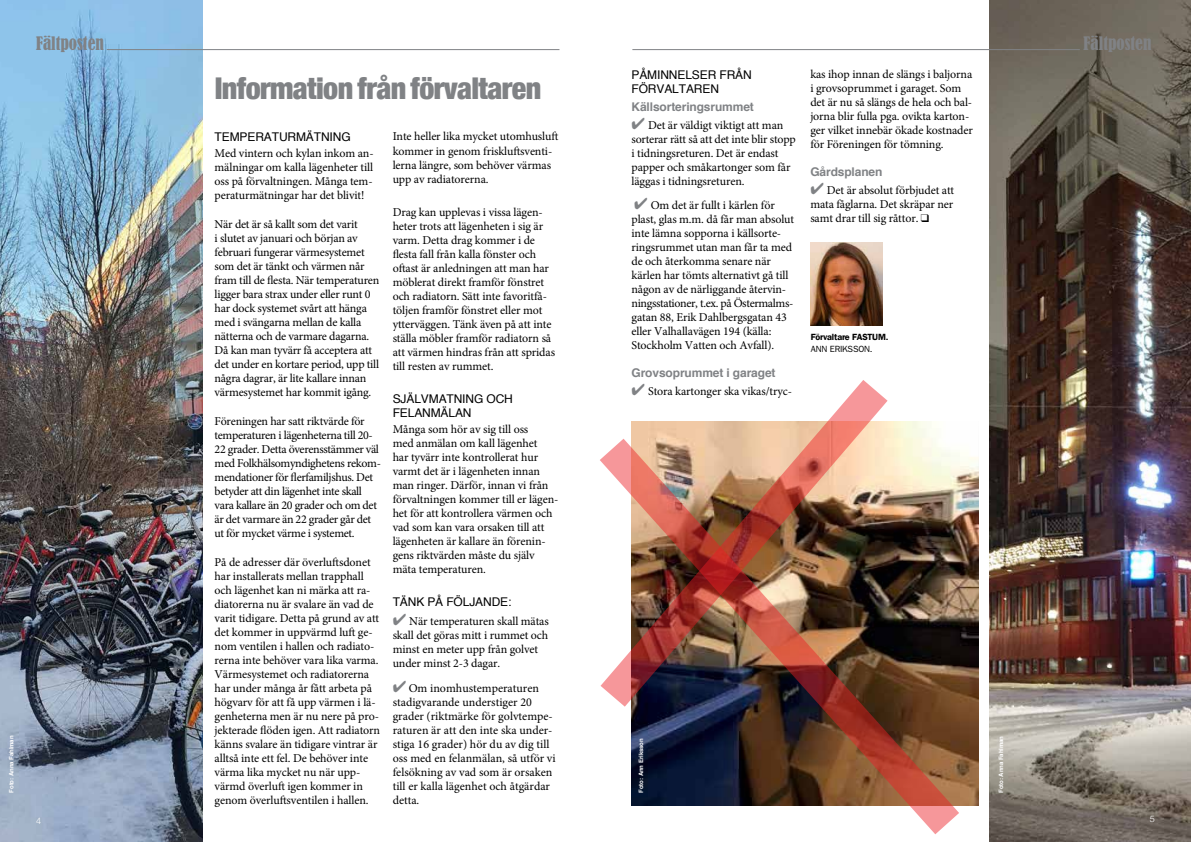
<style>
.page{position:relative;width:1191px;height:842px;background:#fff}
.page>*{position:absolute;margin:0;border:0;box-sizing:border-box;transform-origin:0 0}
.t1{font:900 condensed 30px "Helvetica Neue";letter-spacing:-.02em;color:#808285}
.t2{font:condensed 17.3px "Bernard";color:#808285}
.t3{font:12px/14px "Minion Pro";letter-spacing:-.01em;color:#000}
.t4{font:12px/14px "Minion Pro";letter-spacing:-.03em;color:#000}
.t5{font:12px/14px "Helvetica";letter-spacing:-.01em;color:#000}
.t6{font:700 12px "Helvetica";letter-spacing:-.01em;color:#808285}
.t7{font:600 9px "Franklin Gothic LT";letter-spacing:-.02em;color:#000}
.t8{font:9px "ITC Franklin Gothic Std";letter-spacing:-.02em;color:#000}
.t9{font:300 9px "Helvetica Neue";color:#fff}
.t10{font:700 6px "Helvetica";letter-spacing:-.01em;color:#fff}
.s1{color:#808285}
</style>
<div class="page">
<img style="left:989px;top:0;width:202px;height:842px">
<img style="left:0;top:0;width:203px;height:842px">
<hr style="left:107px;top:49px;width:452px;height:1px;background:#808285">
<hr style="left:632px;top:49px;width:447px;height:1px;background:#808285">
<img style="left:811px;top:242px;width:71px;height:84px">
<img style="left:631px;top:438px;width:348px;height:397px">
<img style="left:600px;top:380px;width:310px;height:349px">
<h2 class="t2" style="left:36px;top:33px;width:69px">Fältposten</h2>
<p class="t5" style="left:631px;top:68px;width:122px">PÅMINNELSER FRÅN<br>FÖRVALTAREN</p>
<p class="t6" style="left:631px;top:97px;width:124px">Källsorteringsrummet</p>
<p class="t3" style="left:631px;top:118px;width:166px"><span class="s1">✔</span> Det är väldigt viktigt att man sorterar rätt så att det inte blir stopp i tidningsreturen. Det är endast papper och småkartonger som får läggas i tidningsreturen.</p>
<p class="t3" style="left:631px;top:198px;width:164px"><span class="s1">✔</span> Om det är fullt i kärlen för plast, glas m.m. då får man absolut inte lämna sopporna i källsorte&shy;ringsrummet utan man får ta med de och återkomma senare när kärlen har tömts alternativt gå till någon av de närliggande återvin&shy;ningsstationer, t.ex. på Östermalms&shy;gatan 88, Erik Dahlbergsgatan 43 eller Valhallavägen 194 (källa:<br>Stockholm Vatten och Avfall).</p>
<p class="t6" style="left:631px;top:363px;width:146px">Grovsoprummet i garaget</p>
<p class="t3" style="left:631px;top:384px;width:162px"><span class="s1">✔</span> Stora kartonger ska vikas/tryc-</p>
<p class="t3" style="left:810px;top:68px;width:164px">kas ihop innan de slängs i baljorna i grovsoprummet i garaget. Som det är nu så slängs de hela och bal&shy;jorna blir fulla pga. ovikta karton&shy;ger vilket innebär ökade kostnader för Föreningen för tömning.</p>
<p class="t6" style="left:810px;top:163px;width:74px">Gårdsplanen</p>
<p class="t3" style="left:810px;top:184px;width:145px;text-align:justify"><span class="s1">✔</span> Det är absolut förbjudet att mata fåglarna. Det skräpar ner samt drar till sig råttor. ❑</p>
<h1 class="t1" style="left:215px;top:63px;width:328px">Information från förvaltaren</h1>
<p class="t5" style="left:215px;top:130px;width:138px">TEMPERATURMÄTNING</p>
<p class="t3" style="left:215px;top:146px;width:160px;text-align:justify">Med vintern och kylan inkom an&shy;mälningar om kalla lägenheter till oss på förvaltningen. Många tem&shy;peraturmätningar har det blivit!</p>
<p class="t3" style="left:215px;top:217px;width:166px">När det är så kallt som det varit<br>i slutet av januari och början av februari fungerar värmesystemet som det är tänkt och värmen når fram till de flesta. När temperaturen ligger bara strax under eller runt 0 har dock systemet svårt att hänga med i svängarna mellan de kalla nätterna och de varmare dagarna.<br>Då kan man tyvärr få acceptera att det under en kortare period, upp till några dagrar, är lite kallare innan värmesystemet har kommit igång.</p>
<p class="t4" style="left:215px;top:414px;width:168px">Föreningen har satt riktvärde för temperaturen i lägenheterna till 20- 22 grader. Detta överensstämmer väl med Folkhälsomyndighetens rekom&shy;mendationer för flerfamiljshus. Det betyder att din lägenhet inte skall vara kallare än 20 grader och om det är det varmare än 22 grader går det ut för mycket värme i systemet.</p>
<p class="t3" style="left:215px;top:555px;width:167px">På de adresser där överluftsdonet har installerats mellan trapphall och lägenhet kan ni märka att ra&shy;diatorerna nu är svalare än vad de varit tidigare. Detta på grund av att det kommer in uppvärmd luft ge&shy;nom ventilen i hallen och radiato&shy;rerna inte behöver vara lika varma.<br>Värmesystemet och radiatorerna har under många år fått arbeta på högvarv för att få upp värmen i lä&shy;genheterna men är nu nere på pro&shy;jekterade flöden igen. Att radiatorn känns svalare än tidigare vintrar är alltså inte ett fel. De behöver inte värma lika mycket nu när upp&shy;värmd överluft igen kommer in genom överluftsventilen i hallen.</p>
<p class="t3" style="left:393px;top:130px;width:167px">Inte heller lika mycket utomhusluft kommer in genom friskluftsventi&shy;lerna längre, som behöver värmas upp av radiatorerna.</p>
<p class="t3" style="left:393px;top:205px;width:164px">Drag kan upplevas i vissa lägen&shy;heter trots att lägenheten i sig är varm. Detta drag kommer i de flesta fall från kalla fönster och oftast är anledningen att man har möblerat direkt framför fönstret och radiatorn. Sätt inte favoritfå&shy;töljen framför fönstret eller mot ytterväggen. Tänk även på att inte ställa möbler framför radiatorn så att värmen hindras från att spridas till resten av rummet.</p>
<p class="t5" style="left:393px;top:392px;width:122px">SJÄLVMATNING OCH<br>FELANMÄLAN</p>
<p class="t3" style="left:393px;top:422px;width:167px">Många som hör av sig till oss<br>med anmälan om kall lägenhet<br>har tyvärr inte kontrollerat hur varmt det är i lägenheten innan man ringer. Därför, innan vi från förvaltningen kommer till er lägen&shy;het för att kontrollera värmen och vad som kan vara orsaken till att lägenheten är kallare än förenin&shy;gens riktvärden måste du själv mäta temperaturen.</p>
<p class="t5" style="left:393px;top:595px;width:120px">TÄNK PÅ FÖLJANDE:</p>
<p class="t3" style="left:393px;top:614px;width:158px"><span class="s1">✔</span> När temperaturen skall mätas skall det göras mitt i rummet och minst en meter upp från golvet under minst 2-3 dagar.</p>
<p class="t3" style="left:393px;top:681px;width:165px"><span class="s1">✔</span> Om inomhustemperaturen stadigvarande understiger 20 grader (riktmärke för golvtempe&shy;raturen är att den inte ska under&shy;stiga 16 grader) hör du av dig till oss med en felanmälan, så utför vi felsökning av vad som är orsaken till er kalla lägenhet och åtgärdar detta.</p>
<p class="t7" style="left:811px;top:331px;width:79px">Förvaltare FASTUM.</p>
<p class="t8" style="left:811px;top:343px;width:63px">ANN ERIKSSON.</p>
<p class="t10" style="left:6px;top:793px;width:58px;rotate:-90deg">Foto: Anna Fahlman</p>
<p class="t10" style="left:996px;top:793px;width:58px;rotate:-90deg">Foto: Anna Fahlman</p>
<p class="t10" style="left:636px;top:793px;width:56px;rotate:-90deg">Foto: Ann Eriksson</p>
<p class="t9" style="left:36px;top:813px;width:7px">4</p>
<h2 class="t2" style="left:1083px;top:33px;width:69px">Fältposten</h2>
<p class="t9" style="left:1150px;top:811px;width:7px">5</p>
</div>
